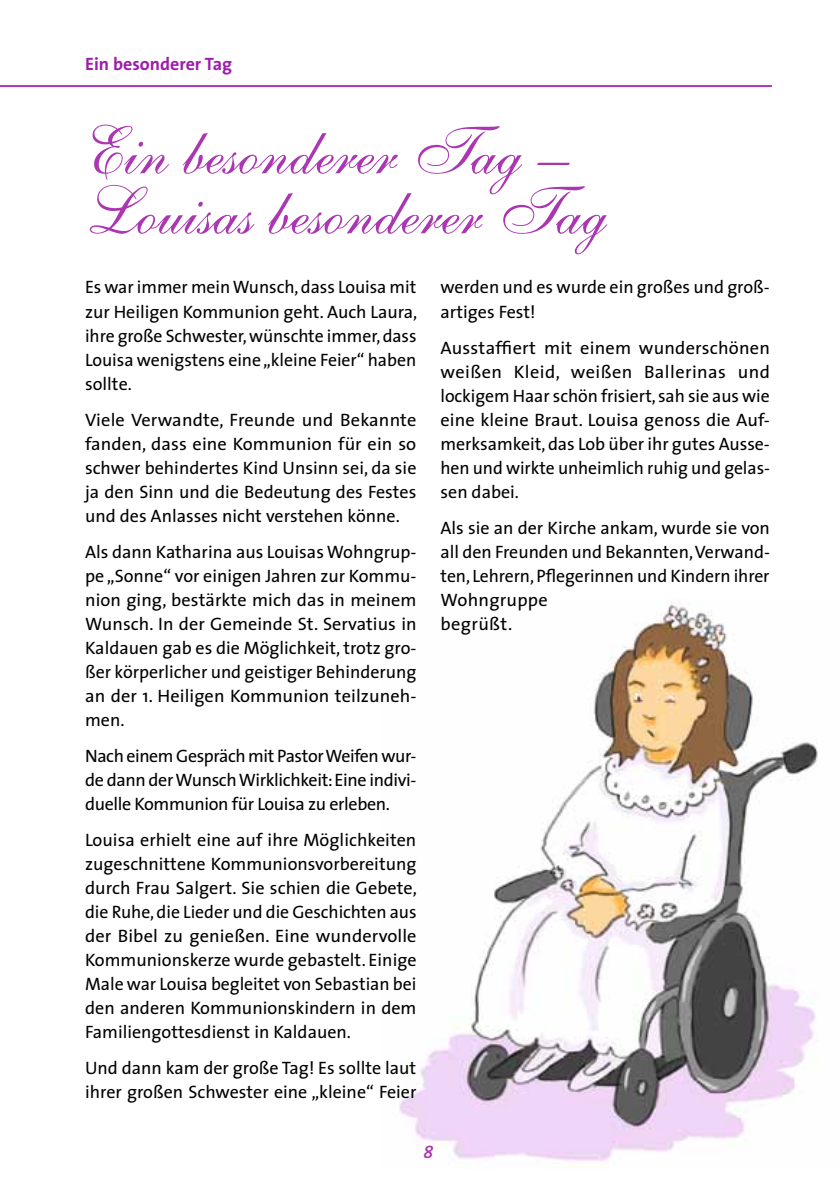
<style>
.page{position:relative;width:840px;height:1191px;background:#fff}
.page>*{position:absolute;margin:0;border:0;box-sizing:border-box;transform-origin:0 0}
.t1{font:66px/60px "English 111 Vivace BT";color:#ab36b1}
.t2{font:18px/24px "The Sans CV";color:#000;text-align:justify}
.t3{font:700 18px "The Sans";color:#9d1dac}
.t4{font:italic 18px "The Sans Semi Bold Caps";color:#ab36b1}
</style>
<div class="page">
<img style="left:399px;top:602px;width:419px;height:560px">
<hr style="left:0;top:85px;width:771px;height:2px;background:#ab36b1">
<p class="t3" style="left:85px;top:49px;width:148px">Ein besonderer Tag</p>
<h1 class="t1" style="left:85px;top:123px;width:523px">Ein besonderer Tag –<br>Louisas besonderer Tag</h1>
<p class="t2" style="left:85px;top:275px;width:333px">Es war immer mein Wunsch, dass Louisa mit zur Heiligen Kommunion geht. Auch Laura, ihre große Schwester, wünschte immer, dass Louisa wenigstens eine „kleine Feier“ haben sollte.</p>
<p class="t2" style="left:85px;top:407px;width:333px">Viele Verwandte, Freunde und Bekannte fanden, dass eine Kommunion für ein so schwer behindertes Kind Unsinn sei, da sie ja den Sinn und die Bedeutung des Festes und des Anlasses nicht verstehen könne.</p>
<p class="t2" style="left:85px;top:539px;width:333px">Als dann Katharina aus Louisas Wohngrup&shy;pe „Sonne“ vor einigen Jahren zur Kommu&shy;nion ging, bestärkte mich das in meinem Wunsch. In der Gemeinde St. Servatius in Kaldauen gab es die Möglichkeit, trotz gro&shy;ßer körperlicher und geistiger Behinderung an der 1. Heiligen Kommunion teilzuneh&shy;men.</p>
<p class="t2" style="left:85px;top:743px;width:333px">Nach einem Gespräch mit Pastor Weifen wur&shy;de dann der Wunsch Wirklichkeit: Eine indivi&shy;duelle Kommunion für Louisa zu erleben.</p>
<p class="t2" style="left:85px;top:827px;width:333px">Louisa erhielt eine auf ihre Möglichkeiten zugeschnittene Kommunionsvorbereitung durch Frau Salgert. Sie schien die Gebete, die Ruhe, die Lieder und die Geschichten aus der Bibel zu genießen. Eine wundervolle Kommunionskerze wurde gebastelt. Einige Male war Louisa begleitet von Sebastian bei den anderen Kommunionskindern in dem Familiengottesdienst in Kaldauen.</p>
<p class="t2" style="left:85px;top:1055px;width:333px">Und dann kam der große Tag! Es sollte laut ihrer großen Schwester eine „kleine“ Feier</p>
<p class="t2" style="left:440px;top:275px;width:330px">werden und es wurde ein großes und groß&shy;artiges Fest!</p>
<p class="t2" style="left:440px;top:335px;width:331px">Ausstaffiert mit einem wunderschönen weißen Kleid, weißen Ballerinas und lockigem Haar schön frisiert, sah sie aus wie eine kleine Braut. Louisa genoss die Auf&shy;merksamkeit, das Lob über ihr gutes Ausse&shy;hen und wirkte unheimlich ruhig und gelas&shy;sen dabei.</p>
<p class="t2" style="left:440px;top:515px;width:331px;text-align:left">Als sie an der Kirche ankam, wurde sie von all den Freunden und Bekannten, Verwand&shy;ten, Lehrern, Pflegerinnen und Kindern ihrer<br>Wohngruppe<br>begrüßt.</p>
<p class="t4" style="left:423px;top:1136px;width:11px">8</p>
</div>
